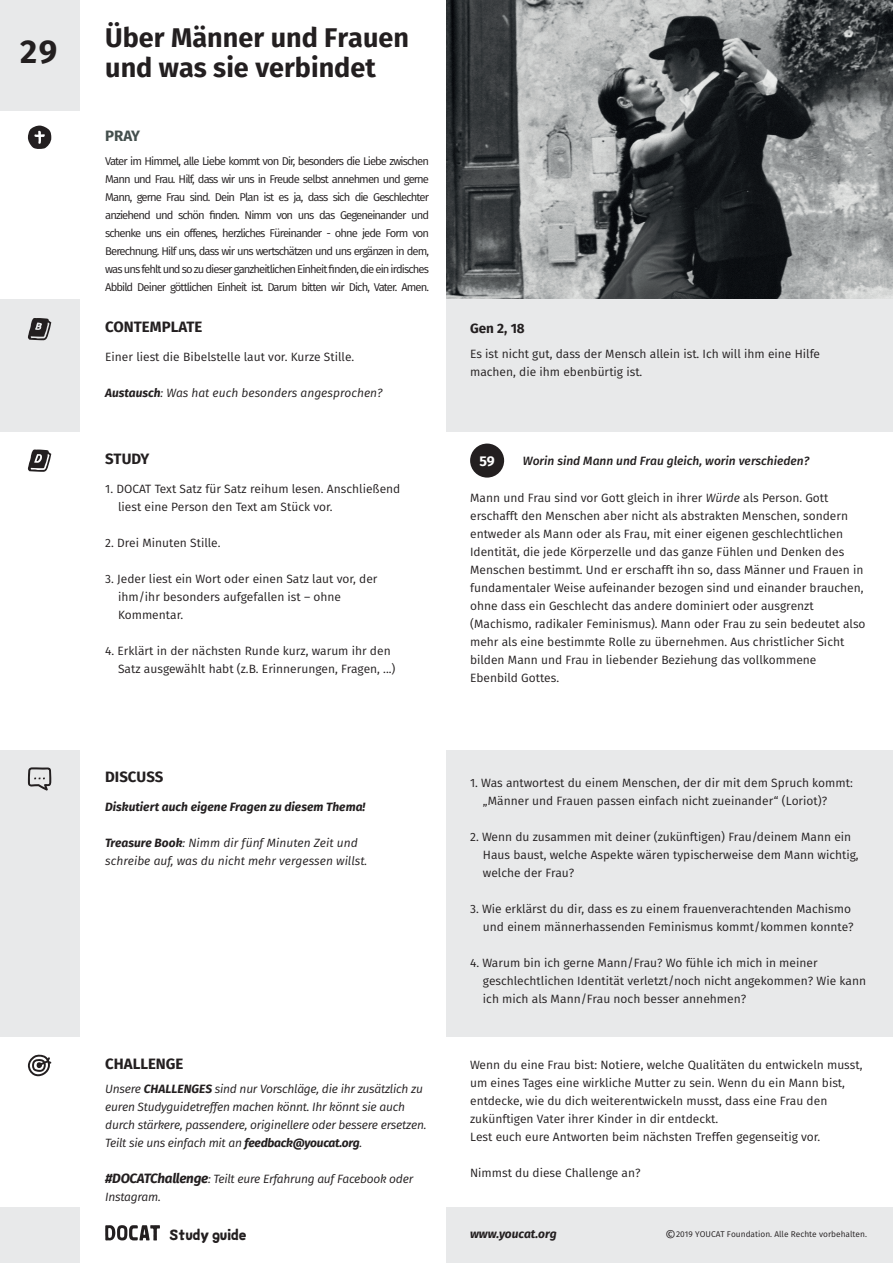
<style>
.page{position:relative;width:893px;height:1263px;background:#fff}
.page>*{position:absolute;margin:0;border:0;box-sizing:border-box;transform-origin:0 0}
.t1{font:700 33px "Fira Sans";color:#231f20}
.t2{font:700 27px/30px "Fira Sans";color:#231f20}
.t3{font:700 15px "Fira Sans";color:#231f20}
.t4{font:700 15px "Fira Sans";color:#444f4d}
.t5{font:900 14.85px "Rockster";color:#231f20}
.t6{font:700 14.1px "Fira Sans";color:#fff}
.t7{font:700 13.5px "Fira Sans";color:#231f20}
.t8{font:12px/18px "Fira Sans";color:#231f20}
.t9{font:italic 12px/18px "Fira Sans";letter-spacing:-.02em;color:#231f20}
.t10{font:italic 12px/18px "Fira Sans";color:#231f20}
.t11{font:italic 700 12px "Fira Sans";color:#231f20}
.t12{font:italic 500 12px "Fira Sans";color:#231f20}
.t13{font:11.25px/18px "Fira Sans";letter-spacing:-.08em;color:#231f20;text-align:justify}
.t14{font:8.4px "Fira Sans";color:#231f20}
.s1{font-weight:700}
.s2{font-style:italic}
.s3{font-weight:700;font-size:13.5px}
.s4{font-size:13.5px}
</style>
<div class="page">
<div style="left:446px;top:1207px;width:447px;height:56px;background:#e8e9ea"></div>
<div style="left:0;top:1207px;width:79px;height:56px;background:#e8e9ea"></div>
<img style="left:446px;top:0;width:447px;height:300px">
<svg style="left:28px;top:449px;width:23px;height:23px"></svg>
<div style="left:470px;top:443px;width:34px;height:35px;background:#231f20;border-radius:50%"></div>
<div style="left:0;top:0;width:79px;height:111px;background:#e8e9ea"></div>
<div style="left:446px;top:300px;width:447px;height:132px;background:#e8e9ea"></div>
<div style="left:0;top:300px;width:79px;height:132px;background:#e8e9ea"></div>
<svg style="left:28px;top:126px;width:23px;height:23px"></svg>
<svg style="left:28px;top:318px;width:23px;height:23px"></svg>
<div style="left:0;top:750px;width:79px;height:286px;background:#e8e9ea"></div>
<div style="left:446px;top:750px;width:447px;height:286px;background:#e8e9ea"></div>
<svg style="left:28px;top:767px;width:23px;height:24px"></svg>
<svg style="left:28px;top:1054px;width:23px;height:22px"></svg>
<svg style="left:105px;top:1225px;width:55px;height:15px"></svg>
<h1 class="t1" style="left:20px;top:24px;width:39px">29</h1>
<h2 class="t2" style="left:105px;top:21px;width:305px">Über Männer und Frauen und was sie verbindet</h2>
<p class="t4" style="left:105px;top:123px;width:36px">PRAY</p>
<p class="t13" style="left:105px;top:151px;width:325px">Vater im Himmel, alle Liebe kommt von Dir, besonders die Liebe zwischen Mann und Frau. Hilf, dass wir uns in Freude selbst annehmen und gerne Mann, gerne Frau sind. Dein Plan ist es ja, dass sich die Geschlechter anziehend und schön finden. Nimm von uns das Gegeneinander und schenke uns ein offenes, herzliches Füreinander - ohne jede Form von Berechnung. Hilf uns, dass wir uns wertschätzen und uns ergänzen in dem, was uns fehlt und so zu dieser ganzheitlichen Einheit finden, die ein irdisches Abbild Deiner göttlichen Einheit ist. Darum bitten wir Dich, Vater. Amen.</p>
<p class="t3" style="left:105px;top:315px;width:99px">CONTEMPLATE</p>
<p class="t8" style="left:105px;top:348px;width:251px">Einer liest die Bibelstelle laut vor. Kurze Stille.</p>
<p class="t10" style="left:105px;top:384px;width:279px"><span class="s1">Austausch</span>: Was hat euch besonders angesprochen?</p>
<p class="t7" style="left:470px;top:317px;width:56px">Gen 2, 18</p>
<p class="t8" style="left:470px;top:344px;width:352px">Es ist nicht gut, dass der Mensch allein ist. Ich will ihm eine Hilfe machen, die ihm ebenbürtig ist.</p>
<p class="t3" style="left:105px;top:446px;width:46px">STUDY</p>
<p class="t6" style="left:479px;top:449px;width:17px">59</p>
<p class="t12" style="left:523px;top:451px;width:288px">Worin sind Mann und Frau gleich, worin verschieden?</p>
<p class="t8" style="left:118px;top:480px;width:284px;text-indent:-13px">1. DOCAT Text Satz für Satz reihum lesen. Anschließend liest eine Person den Text am Stück vor.</p>
<p class="t8" style="left:105px;top:534px;width:117px">2. Drei Minuten Stille.</p>
<p class="t8" style="left:118px;top:570px;width:261px;text-indent:-13px">3. Jeder liest ein Wort oder einen Satz laut vor, der ihm/ihr besonders aufgefallen ist – ohne<br>Kommentar.</p>
<p class="t8" style="left:118px;top:642px;width:279px;text-indent:-13px">4. Erklärt in der nächsten Runde kurz, warum ihr den<br>Satz ausgewählt habt (z.B. Erinnerungen, Fragen, ...)</p>
<p class="t8" style="left:470px;top:489px;width:397px">Mann und Frau sind vor Gott gleich in ihrer <span class="s2">Würde</span> als Person. Gott erschafft den Menschen aber nicht als abstrakten Menschen, sondern entweder als Mann oder als Frau, mit einer eigenen geschlechtlichen Identität, die jede Körperzelle und das ganze Fühlen und Denken des Menschen bestimmt. Und er erschafft ihn so, dass Männer und Frauen in fundamentaler Weise aufeinander bezogen sind und einander brauchen, ohne dass ein Geschlecht das andere dominiert oder ausgrenzt (Machismo, radikaler Feminismus). Mann oder Frau zu sein bedeutet also mehr als eine bestimmte Rolle zu übernehmen. Aus christlicher Sicht bilden Mann und Frau in liebender Beziehung das vollkommene Ebenbild Gottes.</p>
<p class="t3" style="left:105px;top:764px;width:60px">DISCUSS</p>
<p class="t11" style="left:105px;top:797px;width:262px">Diskutiert auch eigene Fragen zu diesem Thema!</p>
<p class="t10" style="left:105px;top:834px;width:264px"><span class="s1">Treasure Book</span>: Nimm dir fünf Minuten Zeit und schreibe auf, was du nicht mehr vergessen willst.</p>
<p class="t3" style="left:105px;top:1051px;width:80px">CHALLENGE</p>
<p class="t9" style="left:105px;top:1080px;width:323px">Unsere <span class="s1">CHALLENGES</span> sind nur Vorschläge, die ihr zusätzlich zu euren Studyguidetreffen machen könnt. Ihr könnt sie auch durch stärkere, passendere, originellere oder bessere ersetzen.<br>Teilt sie uns einfach mit an <span class="s1">feedback@youcat.org</span>.</p>
<p class="t9" style="left:105px;top:1170px;width:310px"><span class="s3">#DOCATChallenge</span>: Teilt eure Erfahrung auf Facebook oder<br>Instagram.</p>
<p class="t5" style="left:169px;top:1224px;width:79px">Study guide</p>
<p class="t8" style="left:483px;top:774px;width:371px;text-indent:-13px">1. Was antwortest du einem Menschen, der dir mit dem Spruch kommt: „Männer und Frauen passen einfach nicht zueinander“ (Loriot)?</p>
<p class="t8" style="left:483px;top:828px;width:377px;text-indent:-13px">2. Wenn du zusammen mit deiner (zukünftigen) Frau/deinem Mann ein<br>Haus baust, welche Aspekte wären typischerweise dem Mann wichtig, welche der Frau?</p>
<p class="t8" style="left:470px;top:900px;width:385px;text-align:right">3. Wie erklärst du dir, dass es zu einem frauenverachtenden Machismo und einem männerhassenden Feminismus kommt/kommen konnte?</p>
<p class="t8" style="left:483px;top:954px;width:385px;text-indent:-13px">4. Warum bin ich gerne Mann/Frau? Wo fühle ich mich in meiner geschlechtlichen Identität verletzt/noch nicht angekommen? Wie kann ich mich als Mann/Frau noch besser annehmen?</p>
<p class="t8" style="left:470px;top:1056px;width:394px">Wenn du eine Frau bist: Notiere, welche Qualitäten du entwickeln musst, um eines Tages eine wirkliche Mutter zu sein. Wenn du ein Mann bist, entdecke, wie du dich weiterentwickeln musst, dass eine Frau den zukünftigen Vater ihrer Kinder in dir entdeckt.<br>Lest euch eure Antworten beim nächsten Treffen gegenseitig vor.</p>
<p class="t8" style="left:470px;top:1164px;width:172px">Nimmst du diese Challenge an?</p>
<p class="t11" style="left:470px;top:1224px;width:88px">www.youcat.org</p>
<p class="t14" style="left:665px;top:1228px;width:203px"><span class="s4">©</span>2019 YOUCAT Foundation. Alle Rechte vorbehalten.</p>
</div>
